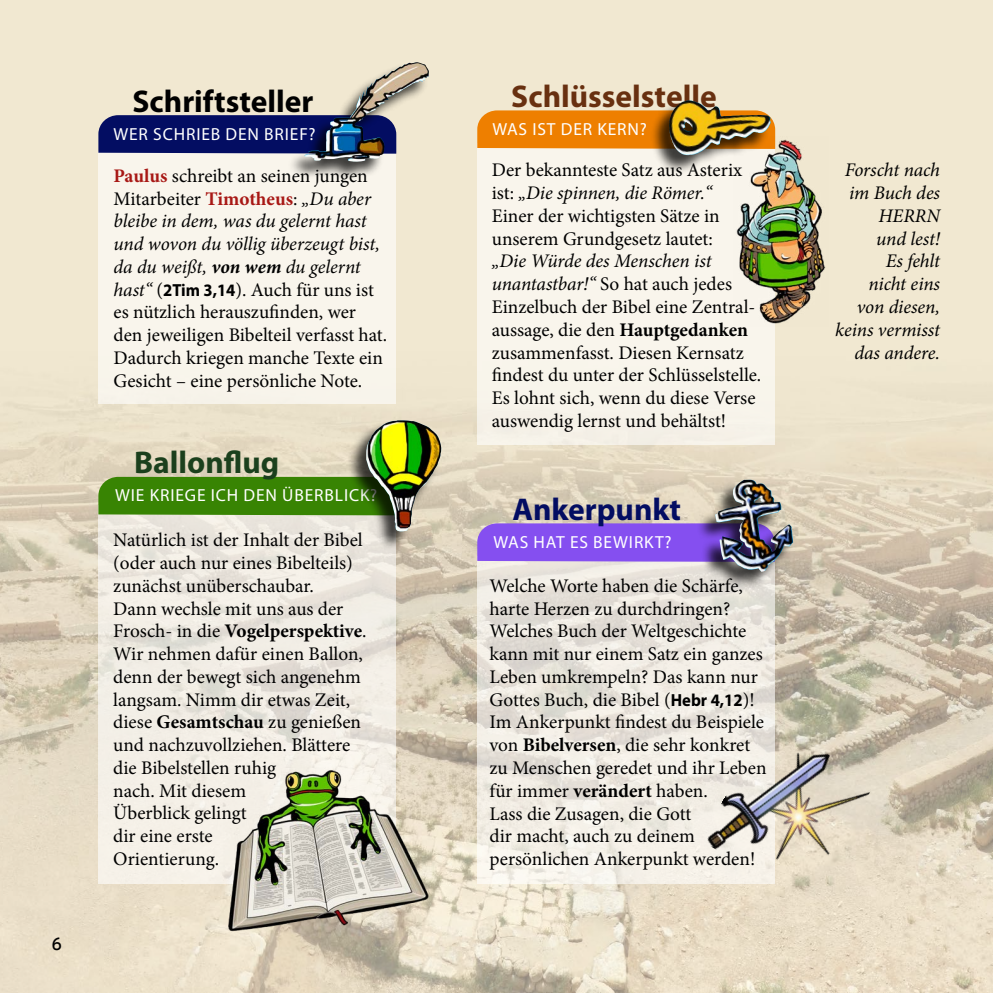
<style>
.page{position:relative;width:993px;height:993px;background:#fff}
.page>*{position:absolute;margin:0;border:0;box-sizing:border-box;transform-origin:0 0}
.t1{font:700 31.5px "Myriad Pro";color:#683010}
.t2{font:700 31.5px "Myriad Pro";color:#000}
.t3{font:700 31.5px "Myriad Pro";color:#1b401d}
.t4{font:700 31.5px "Myriad Pro";color:#030d62}
.t5{font:19.25px/22.8px "Minion Pro";color:#000}
.t6{font:italic 19.25px/22.8px "Minion Pro";letter-spacing:-.005em;color:#000;text-align:right}
.t7{font:17.5px "Myriad Pro";letter-spacing:.05em;color:#fff}
.t8{font:17.5px "Aller";color:#000}
.s1{font-weight:700;color:#a81815}
.s2{font-style:italic}
.s3{font-weight:700;font-style:italic}
.s4{font-family:"Myriad Pro";font-weight:700;font-size:17.5px}
.s5{font-weight:700}
</style>
<div class="page">
<img style="left:0;top:0;width:992px;height:992px">
<svg style="left:477px;top:561px;width:298px;height:322px;background:#ece8e0"></svg>
<div style="left:477px;top:143px;width:298px;height:301px;background:#f9f5ec"></div>
<svg style="left:98px;top:515px;width:298px;height:368px;background:#efeae2"></svg>
<div style="left:98px;top:152px;width:298px;height:252px;background:#f9f5ec"></div>
<svg style="left:98px;top:115px;width:188px;height:39px;background:#0d1667"></svg>
<div style="left:286px;top:63px;width:142px;height:118px;background:#000;opacity:.75"></div>
<img style="left:304px;top:63px;width:110px;height:99px">
<svg style="left:477px;top:110px;width:298px;height:39px;background:#ee840a"></svg>
<div style="left:650px;top:101px;width:119px;height:73px;background:#000;opacity:.75"></div>
<img style="left:669px;top:100px;width:101px;height:55px">
<div style="left:98px;top:476px;width:249px;height:39px;background:#388403"></div>
<div style="left:347px;top:420px;width:93px;height:130px;background:#000;opacity:.75"></div>
<img style="left:366px;top:420px;width:76px;height:111px">
<div style="left:477px;top:523px;width:219px;height:38px;background:#854ff0"></div>
<div style="left:696px;top:480px;width:95px;height:110px;background:#000;opacity:.75"></div>
<img style="left:714px;top:479px;width:78px;height:92px">
<img style="left:223px;top:767px;width:210px;height:166px">
<img style="left:733px;top:137px;width:95px;height:189px">
<img style="left:699px;top:720px;width:176px;height:181px">
<p class="t8" style="left:52px;top:932px;width:12px">6</p>
<h1 class="t2" style="left:132px;top:81px;width:182px">Schriftsteller</h1>
<p class="t7" style="left:113px;top:124px;width:204px">WER SCHRIEB DEN BRIEF?</p>
<p class="t5" style="left:113px;top:164px;width:275px"><span class="s1">Paulus</span> schreibt an seinen jungen Mitarbeiter <span class="s1">Timotheus</span>: <span class="s2">„Du aber bleibe in dem, was du gelernt hast und wovon du völlig überzeugt bist, da du weißt,</span> <span class="s3">von wem</span> <span class="s2">du gelernt hast“</span> (<span class="s4">2Tim 3,14</span>). Auch für uns ist es nützlich herauszufinden, wer den jeweiligen Bibelteil verfasst hat.<br>Dadurch kriegen manche Texte ein Gesicht – eine persönliche Note.</p>
<h1 class="t3" style="left:134px;top:442px;width:147px">Ballonflug</h1>
<p class="t7" style="left:115px;top:484px;width:263px">WIE KRIEGE ICH DEN ÜBERBLICK?</p>
<p class="t5" style="left:113px;top:528px;width:255px">Natürlich ist der Inhalt der Bibel (oder auch nur eines Bibelteils) zunächst unüberschaubar.<br>Dann wechsle mit uns aus der<br>Frosch- in die <span class="s5">Vogelperspektive</span>.<br>Wir nehmen dafür einen Ballon, denn der bewegt sich angenehm langsam. Nimm dir etwas Zeit, diese <span class="s5">Gesamtschau</span> zu genießen und nachzuvollziehen. Blättere die Bibelstellen ruhig<br>nach. Mit diesem<br>Überblick gelingt<br>dir eine erste<br>Orientierung.</p>
<h1 class="t1" style="left:511px;top:76px;width:207px">Schlüsselstelle</h1>
<p class="t7" style="left:492px;top:118px;width:156px">WAS IST DER KERN?</p>
<p class="t5" style="left:491px;top:159px;width:252px">Der bekannteste Satz aus Asterix ist: <span class="s2">„Die spinnen, die Römer.“<br></span>Einer der wichtigsten Sätze in unserem Grundgesetz lautet:</p>
<p class="t5" style="left:491px;top:250px;width:271px"><span class="s2">„Die Würde des Menschen ist unantastbar!“</span> So hat auch jedes<br>Einzelbuch der Bibel eine Zentral&shy;aussage, die den <span class="s5">Hauptgedanken </span>zusammenfasst. Diesen Kernsatz findest du unter der Schlüsselstelle.<br>Es lohnt sich, wenn du diese Verse auswendig lernst und behältst!</p>
<h1 class="t4" style="left:512px;top:489px;width:170px">Ankerpunkt</h1>
<p class="t7" style="left:493px;top:531px;width:179px">WAS HAT ES BEWIRKT?</p>
<p class="t5" style="left:489px;top:574px;width:278px">Welche Worte haben die Schärfe, harte Herzen zu durchdringen?<br>Welches Buch der Weltgeschichte kann mit nur einem Satz ein ganzes<br>Leben umkrempeln? Das kann nur<br>Gottes Buch, die Bibel (<span class="s4">Hebr 4,12</span>)!<br>Im Ankerpunkt findest du Beispiele von <span class="s5">Bibelversen</span>, die sehr konkret zu Menschen geredet und ihr Leben für immer <span class="s5">verändert</span> haben.<br>Lass die Zusagen, die Gott<br>dir macht, auch zu deinem persönlichen Ankerpunkt werden!</p>
<p class="t6" style="left:834px;top:159px;width:107px">Forscht nach im Buch des<br>HERRN<br>und lest!<br>Es fehlt<br>nicht eins<br>von diesen, keins vermisst das andere.</p>
</div>
